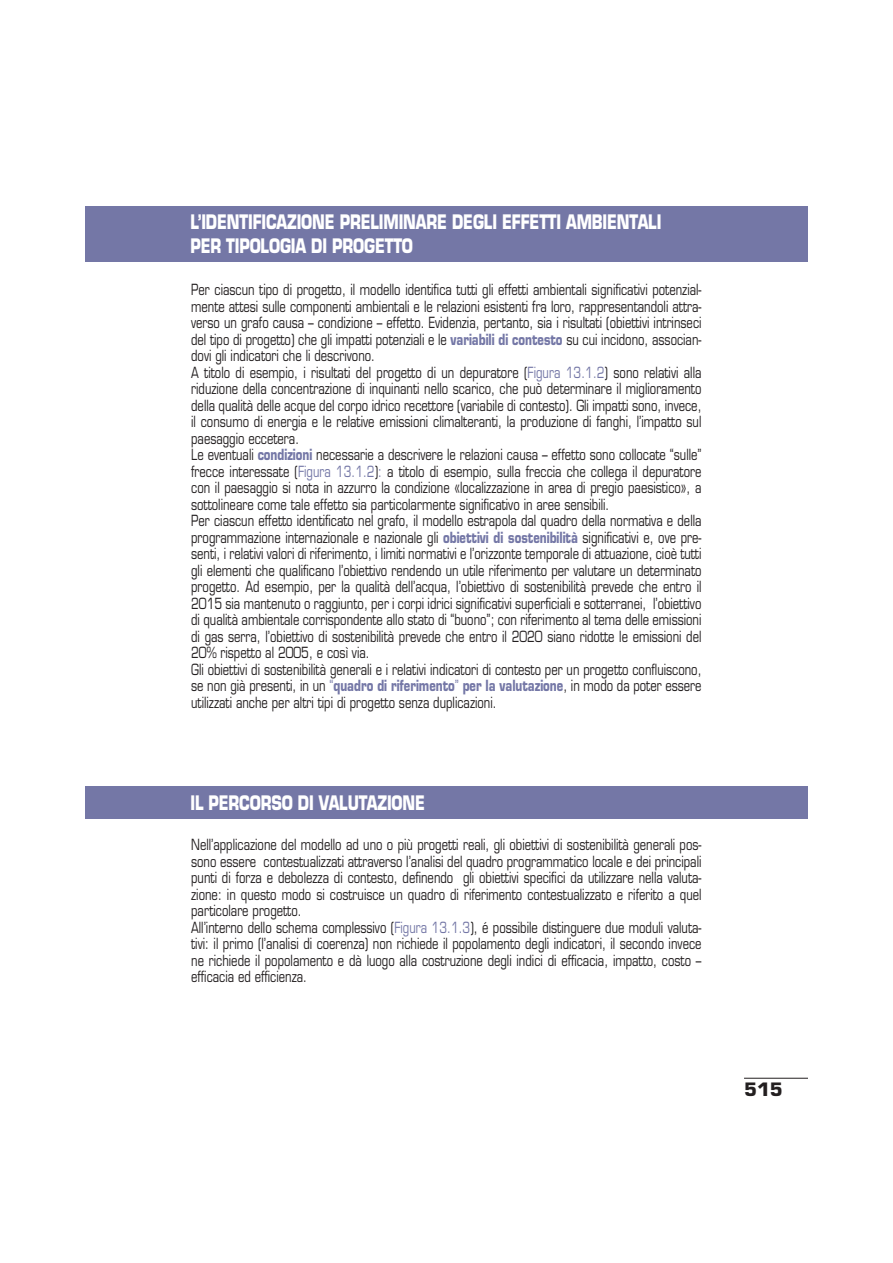
<style>
.page{position:relative;width:893px;height:1263px;background:#fff}
.page>*{position:absolute;margin:0;border:0;box-sizing:border-box;transform-origin:0 0}
.t1{font:700 19.5px/23.4px "Eurostile";letter-spacing:-.01em;color:#fff;scale:.75 1}
.t2{font:700 18px "Eurostile";color:#231f20}
.t3{font:15px/16.5px "Eurostile";color:#231f20;scale:.75 1}
.s1{font-weight:700;color:#7477a6}
.s2{color:#7477a6}
</style>
<div class="page">
<hr style="left:744px;top:1078px;width:64px;height:1px;background:#231f20">
<div style="left:85px;top:787px;width:723px;height:32px;background:#7477a6"></div>
<div style="left:85px;top:206px;width:723px;height:56px;background:#7477a6"></div>
<h1 class="t1" style="left:190px;top:213px;width:629px">L’IDENTIFICAZIONE PRELIMINARE DEGLI EFFETTI AMBIENTALI<br>PER TIPOLOGIA DI PROGETTO</h1>
<p class="t3" style="left:191px;top:283px;width:682px">Per ciascun tipo di progetto, il modello identifica tutti gli effetti ambientali significativi potenzial&shy;mente attesi sulle componenti ambientali e le relazioni esistenti fra loro, rappresentandoli attra&shy;verso un grafo causa – condizione – effetto. Evidenzia, pertanto, sia i risultati (obiettivi intrinseci del tipo di progetto) che gli impatti potenziali e le <span class="s1">variabili di contesto</span> su cui incidono, associan&shy;dovi gli indicatori che li descrivono.<br>A titolo di esempio, i risultati del progetto di un depuratore (<span class="s2">Figura 13.1.2</span>) sono relativi alla riduzione della concentrazione di inquinanti nello scarico, che può determinare il miglioramento della qualità delle acque del corpo idrico recettore (variabile di contesto). Gli impatti sono, invece, il consumo di energia e le relative emissioni climalteranti, la produzione di fanghi, l’impatto sul paesaggio eccetera.<br>Le eventuali <span class="s1">condizioni</span> necessarie a descrivere le relazioni causa – effetto sono collocate “sulle” frecce interessate (<span class="s2">Figura 13.1.2</span>)<span class="s2">:</span> a titolo di esempio, sulla freccia che collega il depuratore con il paesaggio si nota in azzurro la condizione «localizzazione in area di pregio paesistico», a sottolineare come tale effetto sia particolarmente significativo in aree sensibili.<br>Per ciascun effetto identificato nel grafo, il modello estrapola dal quadro della normativa e della programmazione internazionale e nazionale gli <span class="s1">obiettivi di sostenibilità</span> significativi e, ove pre&shy;senti, i relativi valori di riferimento, i limiti normativi e l’orizzonte temporale di attuazione, cioè tutti gli elementi che qualificano l’obiettivo rendendo un utile riferimento per valutare un determinato progetto. Ad esempio, per la qualità dell’acqua, l’obiettivo di sostenibilità prevede che entro il 2015 sia mantenuto o raggiunto, per i corpi idrici significativi superficiali e sotterranei, l’obiettivo di qualità ambientale corrispondente allo stato di “buono”; con riferimento al tema delle emissioni di gas serra, l’obiettivo di sostenibilità prevede che entro il 2020 siano ridotte le emissioni del 20% rispetto al 2005, e così via.<br>Gli obiettivi di sostenibilità generali e i relativi indicatori di contesto per un progetto confluiscono, se non già presenti, in un <span class="s2">“</span><span class="s1">quadro di riferimento</span><span class="s2">”</span> <span class="s1">per la valutazione</span>, in modo da poter essere utilizzati anche per altri tipi di progetto senza duplicazioni.</p>
<h1 class="t1" style="left:190px;top:793px;width:314px">IL PERCORSO DI VALUTAZIONE</h1>
<p class="t3" style="left:191px;top:838px;width:682px">Nell’applicazione del modello ad uno o più progetti reali, gli obiettivi di sostenibilità generali pos&shy;sono essere contestualizzati attraverso l’analisi del quadro programmatico locale e dei principali punti di forza e debolezza di contesto, definendo gli obiettivi specifici da utilizzare nella valuta&shy;zione: in questo modo si costruisce un quadro di riferimento contestualizzato e riferito a quel particolare progetto.<br>All’interno dello schema complessivo (<span class="s2">Figura 13.1.3</span>), é possibile distinguere due moduli valuta&shy;tivi: il primo (l’analisi di coerenza) non richiede il popolamento degli indicatori, il secondo invece ne richiede il popolamento e dà luogo alla costruzione degli indici di efficacia, impatto, costo – efficacia ed efficienza.</p>
<p class="t2" style="left:744px;top:1082px;width:40px">515</p>
</div>
